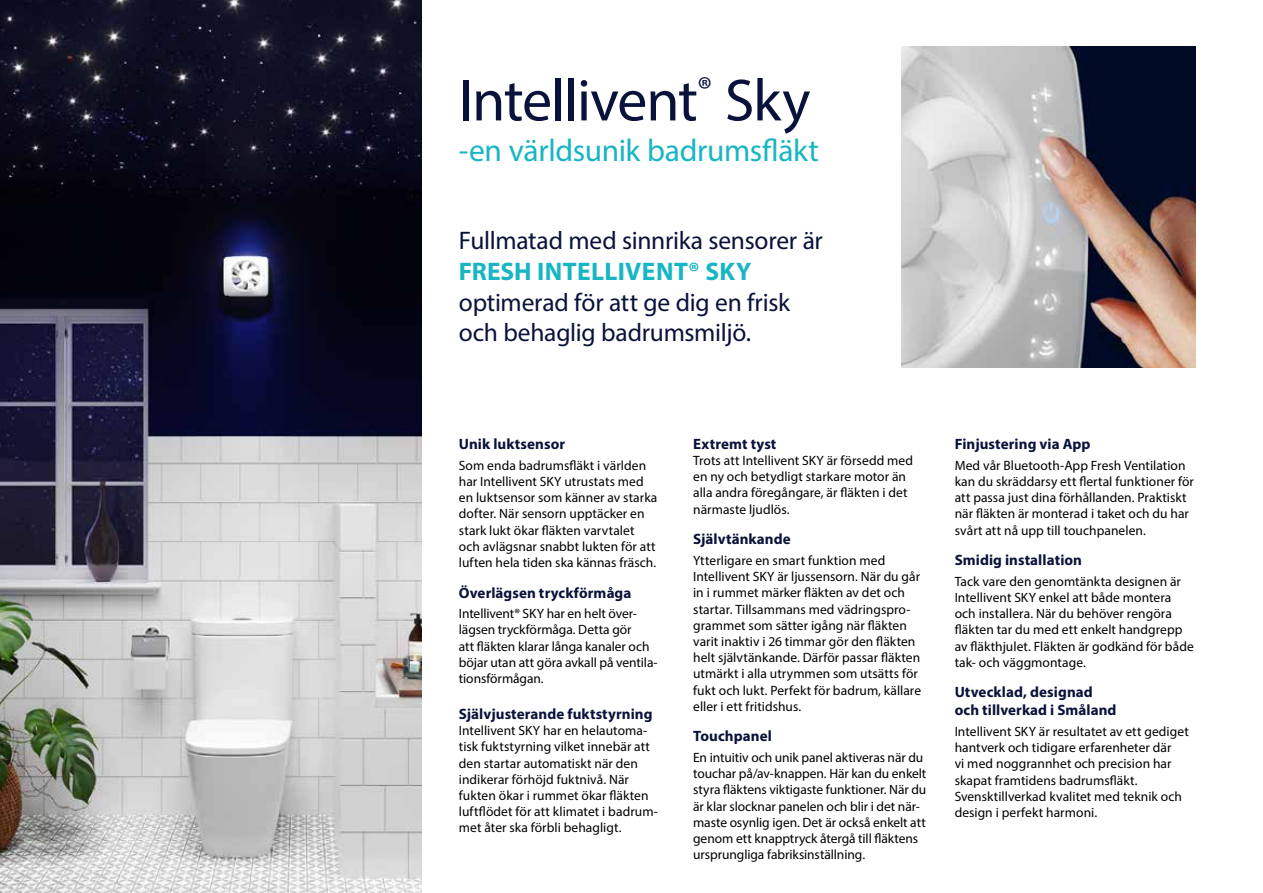
<style>
.page{position:relative;width:1263px;height:893px;background:#fff}
.page>*{position:absolute;margin:0;border:0;box-sizing:border-box;transform-origin:0 0}
.t1{font:59.85px "Myriad Pro";letter-spacing:-.02em;color:#09123a}
.t2{font:31.5px "Myriad Pro";letter-spacing:-.015em;color:#18b6c3}
.t3{font:25.5px/30.6px "Myriad Pro";letter-spacing:-.01em;color:#09123a}
.t4{font:700 25.5px "Myriad Pro";letter-spacing:.01em;color:#18b6c3}
.t5{font:700 15px/18px "Myriad Pro";letter-spacing:.005em;color:#09123a}
.t6{font:13.5px/16.2px "Myriad Pro";color:#000}
</style>
<div class="page">
<img style="left:0;top:0;width:422px;height:893px">
<img style="left:901px;top:47px;width:294px;height:321px">
<h1 class="t1" style="left:459px;top:63px;width:353px">Intellivent<sup>®</sup> Sky</h1>
<h2 class="t2" style="left:459px;top:131px;width:362px">-en världsunik badrumsfläkt</h2>
<h3 class="t3" style="left:459px;top:225px;width:366px">Fullmatad med sinnrika sensorer är</h3>
<h3 class="t4" style="left:459px;top:255px;width:294px">FRESH INTELLIVENT® SKY</h3>
<h3 class="t3" style="left:459px;top:286px;width:333px">optimerad för att ge dig en frisk och behaglig badrumsmiljö.</h3>
<p class="t5" style="left:459px;top:435px;width:108px">Unik luktsensor</p>
<p class="t6" style="left:459px;top:457px;width:200px">Som enda badrumsfläkt i världen har Intellivent SKY utrustats med en luktsensor som känner av starka dofter. När sensorn upptäcker en stark lukt ökar fläkten varvtalet och avlägsnar snabbt lukten för att luften hela tiden ska kännas fräsch.</p>
<p class="t5" style="left:459px;top:583px;width:174px">Överlägsen tryckförmåga</p>
<p class="t6" style="left:459px;top:605px;width:200px">Intellivent® SKY har en helt över&shy;lägsen tryckförmåga. Detta gör<br>att fläkten klarar långa kanaler och böjar utan att göra avkall på ventila&shy;tionsförmågan.</p>
<p class="t5" style="left:459px;top:704px;width:195px">Självjusterande fuktstyrning</p>
<p class="t6" style="left:459px;top:722px;width:201px">Intellivent SKY har en helautoma&shy;tisk fuktstyrning vilket innebär att den startar automatiskt när den indikerar förhöjd fuktnivå. När fukten ökar i rummet ökar fläkten luftflödet för att klimatet i badrum&shy;met åter ska förbli behagligt.</p>
<p class="t5" style="left:693px;top:434px;width:85px">Extremt tyst</p>
<p class="t6" style="left:693px;top:452px;width:221px">Trots att Intellivent SKY är försedd med en ny och betydligt starkare motor än alla andra föregångare, är fläkten i det närmaste ljudlös.</p>
<p class="t5" style="left:693px;top:530px;width:99px">Självtänkande</p>
<p class="t6" style="left:693px;top:552px;width:229px">Ytterligare en smart funktion med Intellivent SKY är ljussensorn. När du går in i rummet märker fläkten av det och startar. Tillsammans med vädringspro&shy;grammet som sätter igång när fläkten varit inaktiv i 26 timmar gör den fläkten helt självtänkande. Därför passar fläkten utmärkt i alla utrymmen som utsätts för fukt och lukt. Perfekt för badrum, källare eller i ett fritidshus.</p>
<p class="t5" style="left:693px;top:727px;width:80px">Touchpanel</p>
<p class="t6" style="left:693px;top:749px;width:235px">En intuitiv och unik panel aktiveras när du touchar på/av-knappen. Här kan du enkelt styra fläktens viktigaste funktioner. När du är klar slocknar panelen och blir i det när&shy;maste osynlig igen. Det är också enkelt att genom ett knapptryck återgå till fläktens ursprungliga fabriksinställning.</p>
<p class="t5" style="left:955px;top:435px;width:137px">Finjustering via App</p>
<p class="t6" style="left:955px;top:457px;width:241px">Med vår Bluetooth-App Fresh Ventilation kan du skräddarsy ett flertal funktioner för att passa just dina förhållanden. Praktiskt när fläkten är monterad i taket och du har svårt att nå upp till touchpanelen.</p>
<p class="t5" style="left:955px;top:551px;width:129px">Smidig installation</p>
<p class="t6" style="left:955px;top:573px;width:241px">Tack vare den genomtänkta designen är Intellivent SKY enkel att både montera och installera. När du behöver rengöra fläkten tar du med ett enkelt handgrepp av fläkthjulet. Fläkten är godkänd för både tak- och väggmontage.</p>
<p class="t5" style="left:955px;top:683px;width:163px">Utvecklad, designad och tillverkad i Småland</p>
<p class="t6" style="left:955px;top:723px;width:236px">Intellivent SKY är resultatet av ett gediget hantverk och tidigare erfarenheter där<br>vi med noggrannhet och precision har skapat framtidens badrumsfläkt.<br>Svensktillverkad kvalitet med teknik och design i perfekt harmoni.</p>
</div>
